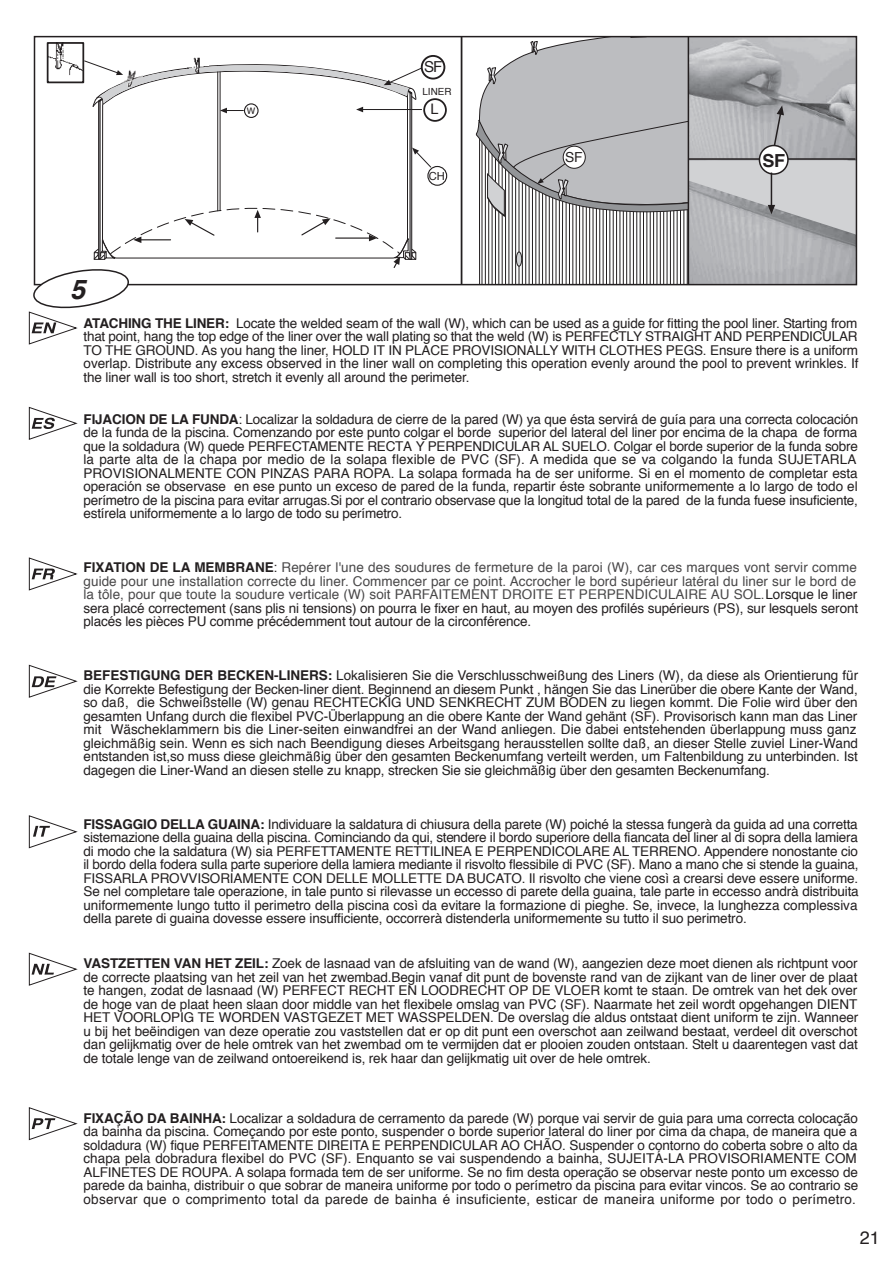
<style>
.page{position:relative;width:893px;height:1263px;background:#fff}
.page>*{position:absolute;margin:0;border:0;box-sizing:border-box;transform-origin:0 0}
.t1{font:italic 700 27px "Helvetica";color:#231f20}
.t2{font:18px "Helvetica";color:#231f20}
.t3{font:700 18px "Helvetica";color:#231f20}
.t4{font:15.15px "Helvetica";color:#231f20}
.t5{font:14.55px "Helvetica";color:#231f20}
.t6{font:13.8px "Helvetica";color:#231f20}
.t7{font:13.5px/13.5px "Helvetica";letter-spacing:-.01em;color:#231f20;text-align:justify}
.t8{font:13.5px/13.5px "Helvetica";letter-spacing:.005em;color:#494849}
.t9{font:11.1px "Helvetica";color:#231f20}
.t10{font:9.75px "Helvetica";color:#231f20}
.t11{font:9px "Helvetica";color:#231f20}
.s1{font-weight:700}
.s2{font-weight:700;color:#231f20}
.s3{color:#231f20}
</style>
<div class="page">
<svg style="left:28px;top:406px;width:50px;height:34px"></svg>
<svg style="left:28px;top:557px;width:50px;height:34px"></svg>
<svg style="left:28px;top:664px;width:50px;height:34px"></svg>
<svg style="left:28px;top:815px;width:50px;height:34px"></svg>
<svg style="left:28px;top:952px;width:50px;height:34px"></svg>
<svg style="left:28px;top:1107px;width:50px;height:33px"></svg>
<svg style="left:461px;top:39px;width:393px;height:243px;background:#b9babc"></svg>
<svg style="left:98px;top:113px;width:315px;height:94px"></svg>
<div style="left:423px;top:98px;width:24px;height:24px;border:2px solid #231f20;border-radius:50%"></div>
<div style="left:244px;top:103px;width:15px;height:15px;border:1px solid #231f20;border-radius:50%"></div>
<svg style="left:412px;top:148px;width:20px;height:20px"></svg>
<div style="left:427px;top:166px;width:20px;height:20px;border:1px solid #231f20;border-radius:50%"></div>
<div style="left:421px;top:55px;width:24px;height:25px;border:2px solid #231f20;border-radius:50%"></div>
<img style="left:193px;top:57px;width:7px;height:3px">
<img style="left:50px;top:45px;width:31px;height:31px">
<div style="left:47px;top:42px;width:37px;height:41px;border:2px solid #231f20"></div>
<svg style="left:84px;top:60px;width:338px;height:53px"></svg>
<div style="left:34px;top:36px;width:823px;height:249px;border:2px solid #231f20"></div>
<svg style="left:28px;top:207px;width:389px;height:138px"></svg>
<p class="t4" style="left:424px;top:55px;width:20px">SF</p>
<p class="t10" style="left:422px;top:84px;width:30px">LINER</p>
<h1 class="t1" style="left:70px;top:267px;width:17px">5</h1>
<p class="t11" style="left:247px;top:104px;width:10px">W</p>
<p class="t5" style="left:431px;top:97px;width:10px">L</p>
<p class="t9" style="left:429px;top:167px;width:18px">CH</p>
<p class="t6" style="left:565px;top:146px;width:19px">SF</p>
<h2 class="t3" style="left:762px;top:146px;width:24px">SF</h2>
<p class="t7" style="left:83px;top:316px;width:776px"><span class="s1">ATACHING THE LINER:</span> Locate the welded seam of the wall (W), which can be used as a guide for fitting the pool liner. Starting from that point, hang the top edge of the liner over the wall plating so that the weld (W) is PERFECTLY STRAIGHT AND PERPENDICULAR TO THE GROUND. As you hang the liner, HOLD IT IN PLACE PROVISIONALLY WITH CLOTHES PEGS. Ensure there is a uniform overlap. Distribute any excess observed in the liner wall on completing this operation evenly around the pool to prevent wrinkles. If the liner wall is too short, stretch it evenly all around the perimeter.</p>
<p class="t7" style="left:83px;top:413px;width:776px;text-align:left"><span class="s1">FIJACION DE LA FUNDA</span>: Localizar la soldadura de cierre de la pared (W) ya que ésta servirá de guía para una correcta colocación de la funda de la piscina. Comenzando por este punto colgar el borde superior del lateral del liner por encima de la chapa de forma que la soldadura (W) quede PERFECTAMENTE RECTA Y PERPENDICULAR AL SUELO. Colgar el borde superior de la funda sobre la parte alta de la chapa por medio de la solapa flexible de PVC (SF). A medida que se va colgando la funda SUJETARLA PROVISIONALMENTE CON PINZAS PARA ROPA. La solapa formada ha de ser uniforme. Si en el momento de completar esta operación se observase en ese punto un exceso de pared de la funda, repartir éste sobrante uniformemente a lo largo de todo el perímetro de la piscina para evitar arrugas.Si por el contrario observase que la longitud total de la pared de la funda fuese insuficiente, estírela uniformemente a lo largo de todo su perímetro.</p>
<p class="t8" style="left:84px;top:561px;width:776px"><span class="s2">FIXATION DE LA MEMBRANE</span><span class="s3">:</span> Repérer l'une des soudures de fermeture de la paroi (W), car ces marques vont servir comme guide pour une installation correcte du liner. Commencer par ce point. Accrocher le bord supérieur latéral du liner sur le bord de la tôle, pour que toute la soudure verticale (W) soit PARFAITEMENT DROITE ET PERPENDICULAIRE AU SOL.<span class="s3">Lorsque le liner sera placé correctement (sans plis ni tensions) on pourra le fixer en haut, au moyen des profilés supérieurs (PS), sur lesquels seront placés les pièces PU comme précédemment tout autour de la circonférence.</span></p>
<p class="t7" style="left:83px;top:669px;width:776px"><span class="s1">BEFESTIGUNG DER BECKEN-LINERS:</span> Lokalisieren Sie die Verschlusschweißung des Liners (W), da diese als Orientierung für die Korrekte Befestigung der Becken-liner dient. Beginnend an diesem Punkt , hängen Sie das Linerüber die obere Kante der Wand, so daß, die Schweißstelle (W) genau RECHTECKIG UND SENKRECHT ZUM BODEN zu liegen kommt. Die Folie wird über den gesamten Unfang durch die flexibel PVC-Überlappung an die obere Kante der Wand gehänt (SF). Provisorisch kann man das Liner mit Wäscheklammern bis die Liner-seiten einwandfrei an der Wand anliegen. Die dabei entstehenden überlappung muss ganz gleichmäßig sein. Wenn es sich nach Beendigung dieses Arbeitsgang herausstellen sollte daß, an dieser Stelle zuviel Liner-Wand entstanden ist,so muss diese gleichmäßig über den gesamten Beckenumfang verteilt werden, um Faltenbildung zu unterbinden. Ist dagegen die Liner-Wand an diesen stelle zu knapp, strecken Sie sie gleichmäßig über den gesamten Beckenumfang.</p>
<p class="t7" style="left:83px;top:818px;width:777px"><span class="s1">FISSAGGIO DELLA GUAINA:</span> Individuare la saldatura di chiusura della parete (W) poiché la stessa fungerà da guida ad una corretta sistemazione della guaina della piscina. Cominciando da qui, stendere il bordo superiore della fiancata del liner al di sopra della lamiera di modo che la saldatura (W) sia PERFETTAMENTE RETTILINEA E PERPENDICOLARE AL TERRENO. Appendere nonostante cio il bordo della fodera sulla parte superiore della lamiera mediante il risvolto flessibile di PVC (SF). Mano a mano che si stende la guaina, FISSARLA PROVVISORIAMENTE CON DELLE MOLLETTE DA BUCATO. Il risvolto che viene così a crearsi deve essere uniforme.<br>Se nel completare tale operazione, in tale punto si rilevasse un eccesso di parete della guaina, tale parte in eccesso andrà distribuita uniformemente lungo tutto il perimetro della piscina così da evitare la formazione di pieghe. Se, invece, la lunghezza complessiva della parete di guaina dovesse essere insufficiente, occorrerà distenderla uniformemente su tutto il suo perimetro.</p>
<p class="t7" style="left:83px;top:957px;width:776px"><span class="s1">VASTZETTEN VAN HET ZEIL:</span> Zoek de lasnaad van de afsluiting van de wand (W), aangezien deze moet dienen als richtpunt voor de correcte plaatsing van het zeil van het zwembad.Begin vanaf dit punt de bovenste rand van de zijkant van de liner over de plaat te hangen, zodat de lasnaad (W) PERFECT RECHT EN LOODRECHT OP DE VLOER komt te staan. De omtrek van het dek over de hoge van de plaat heen slaan door middle van het flexibele omslag van PVC (SF). Naarmate het zeil wordt opgehangen DIENT HET VOORLOPIG TE WORDEN VASTGEZET MET WASSPELDEN. De overslag die aldus ontstaat dient uniform te zijn. Wanneer u bij het beëindigen van deze operatie zou vaststellen dat er op dit punt een overschot aan zeilwand bestaat, verdeel dit overschot dan gelijkmatig over de hele omtrek van het zwembad om te vermijden dat er plooien zouden ontstaan. Stelt u daarentegen vast dat de totale lenge van de zeilwand ontoereikend is, rek haar dan gelijkmatig uit over de hele omtrek.</p>
<p class="t7" style="left:83px;top:1111px;width:776px"><span class="s1">FIXAÇÃO DA BAINHA:</span> Localizar a soldadura de cerramento da parede (W) porque vai servir de guia para uma correcta colocação da bainha da piscina. Começando por este ponto, suspender o borde superior lateral do liner por cima da chapa, de maneira que a soldadura (W) fique PERFEITAMENTE DIREITA E PERPENDICULAR AO CHÃO. Suspender o contorno do coberta sobre o alto da chapa pela dobradura flexibel do PVC (SF). Enquanto se vai suspendendo a bainha, SUJEITÁ-LA PROVISORIAMENTE COM ALFINETES DE ROUPA. A solapa formada tem de ser uniforme. Se no fim desta operação se observar neste ponto um excesso de parede da bainha, distribuir o que sobrar de maneira uniforme por todo o perímetro da piscina para evitar vincos. Se ao contrario se observar que o comprimento total da parede de bainha é insuficiente, esticar de maneira uniforme por todo o perímetro.</p>
<h2 class="t2" style="left:860px;top:1223px;width:22px">21</h2>
</div>
